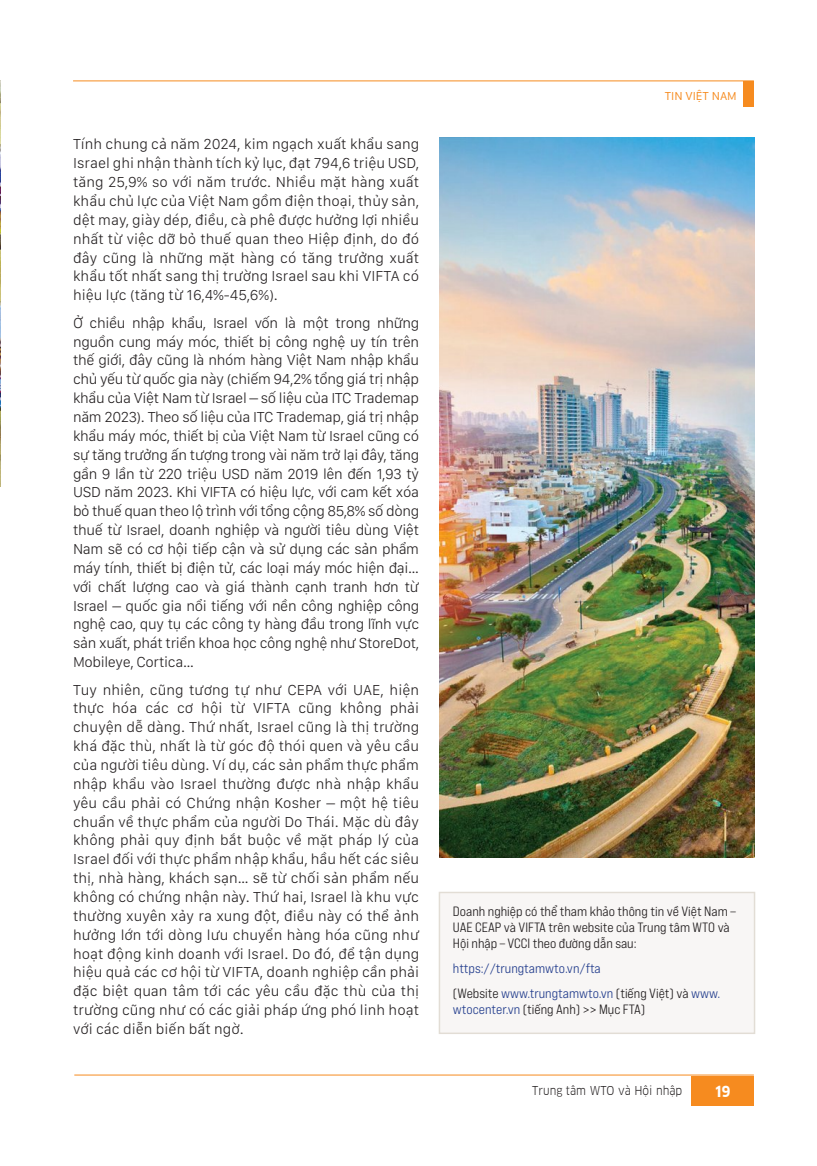
<style>
.page{position:relative;width:817px;height:1166px;background:#fff}
.page>*{position:absolute;margin:0;border:0;box-sizing:border-box;transform-origin:0 0}
.NOI_DUNG{font:300 15px/18.9px "San Francisco Text";color:#231f20;text-align:justify}
.t1{font:15px "Goethe Clan Bold VU";color:#fff}
.t2{font:13.5px/16.2px "SVN Bebas Neue Pro Expanded Middle";color:#231f20}
.t3{font:13.5px "SVN Bebas Neue Pro Expanded Middle";color:#253f8e}
.t4{font:12px "Goethe Clan VU";color:#231f20}
.t5{font:12px "San Francisco Text";color:#f68b1f}
.s1{color:#253f8e}
</style>
<div class="page">
<div style="left:691px;top:1075px;width:62px;height:30px;background:#f68b1f"></div>
<hr style="left:74px;top:1074px;width:679px;height:1px;background:#f68b1f">
<div style="left:743px;top:81px;width:10px;height:26px;background:#f68b1f"></div>
<hr style="left:73px;top:80px;width:680px;height:1px;background:#f68b1f">
<img style="left:0;top:80px;width:1px;height:406px">
<img style="left:439px;top:137px;width:315px;height:720px">
<div style="left:438px;top:891px;width:317px;height:142px;background:#f8f6f5"></div>
<p class="NOI_DUNG" style="left:73px;top:134px;width:347px">Tính chung cả năm 2024, kim ngạch xuất khẩu sang Israel ghi nhận thành tích kỷ lục, đạt 794,6 triệu USD, tăng 25,9% so với năm trước. Nhiều mặt hàng xuất khẩu chủ lực của Việt Nam gồm điện thoại, thủy sản, dệt may, giày dép, điều, cà phê được hưởng lợi nhiều nhất từ việc dỡ bỏ thuế quan theo Hiệp định, do đó đây cũng là những mặt hàng có tăng trưởng xuất khẩu tốt nhất sang thị trường Israel sau khi VIFTA có hiệu lực (tăng từ 16,4%-45,6%).</p>
<p class="NOI_DUNG" style="left:73px;top:312px;width:347px">Ở chiều nhập khẩu, Israel vốn là một trong những nguồn cung máy móc, thiết bị công nghệ uy tín trên thế giới, đây cũng là nhóm hàng Việt Nam nhập khẩu chủ yếu từ quốc gia này (chiếm 94,2% tổng giá trị nhập khẩu của Việt Nam từ Israel – số liệu của ITC Trademap năm 2023). Theo số liệu của ITC Trademap, giá trị nhập khẩu máy móc, thiết bị của Việt Nam từ Israel cũng có sự tăng trưởng ấn tượng trong vài năm trở lại đây, tăng gần 9 lần từ 220 triệu USD năm 2019 lên đến 1,93 tỷ USD năm 2023. Khi VIFTA có hiệu lực, với cam kết xóa bỏ thuế quan theo lộ trình với tổng cộng 85,8% số dòng thuế từ Israel, doanh nghiệp và người tiêu dùng Việt Nam sẽ có cơ hội tiếp cận và sử dụng các sản phẩm máy tính, thiết bị điện tử, các loại máy móc hiện đại… với chất lượng cao và giá thành cạnh tranh hơn từ Israel – quốc gia nổi tiếng với nền công nghiệp công nghệ cao, quy tụ các công ty hàng đầu trong lĩnh vực sản xuất, phát triển khoa học công nghệ như StoreDot, Mobileye, Cortica…</p>
<p class="NOI_DUNG" style="left:73px;top:679px;width:347px">Tuy nhiên, cũng tương tự như CEPA với UAE, hiện thực hóa các cơ hội từ VIFTA cũng không phải chuyện dễ dàng. Thứ nhất, Israel cũng là thị trường khá đặc thù, nhất là từ góc độ thói quen và yêu cầu của người tiêu dùng. Ví dụ, các sản phẩm thực phẩm nhập khẩu vào Israel thường được nhà nhập khẩu yêu cầu phải có Chứng nhận Kosher – một hệ tiêu chuẩn về thực phẩm của người Do Thái. Mặc dù đây không phải quy định bắt buộc về mặt pháp lý của Israel đối với thực phẩm nhập khẩu, hầu hết các siêu thị, nhà hàng, khách sạn… sẽ từ chối sản phẩm nếu không có chứng nhận này. Thứ hai, Israel là khu vực thường xuyên xảy ra xung đột, điều này có thể ảnh hưởng lớn tới dòng lưu chuyển hàng hóa cũng như hoạt động kinh doanh với Israel. Do đó, để tận dụng hiệu quả các cơ hội từ VIFTA, doanh nghiệp cần phải đặc biệt quan tâm tới các yêu cầu đặc thù của thị trường cũng như có các giải pháp ứng phó linh hoạt với các diễn biến bất ngờ.</p>
<p class="t5" style="left:664px;top:89px;width:74px">TIN VIỆT NAM</p>
<p class="t2" style="left:453px;top:902px;width:284px">Doanh nghiệp có thể tham khảo thông tin về Việt Nam –<br>UAE CEAP và VIFTA trên website của Trung tâm WTO và<br>Hội nhập – VCCI theo đường dẫn sau:</p>
<p class="t3" style="left:453px;top:958px;width:149px">https://trungtamwto.vn/fta</p>
<p class="t2" style="left:453px;top:983px;width:269px">(Website <span class="s1">www.trungtamwto.vn</span> (tiếng Việt) và <span class="s1">www. wtocenter.vn</span> (tiếng Anh) &gt;&gt; Mục FTA)</p>
<p class="t4" style="left:532px;top:1081px;width:151px">Trung tâm WTO và Hội nhập</p>
<p class="t1" style="left:715px;top:1080px;width:17px">19</p>
</div>
